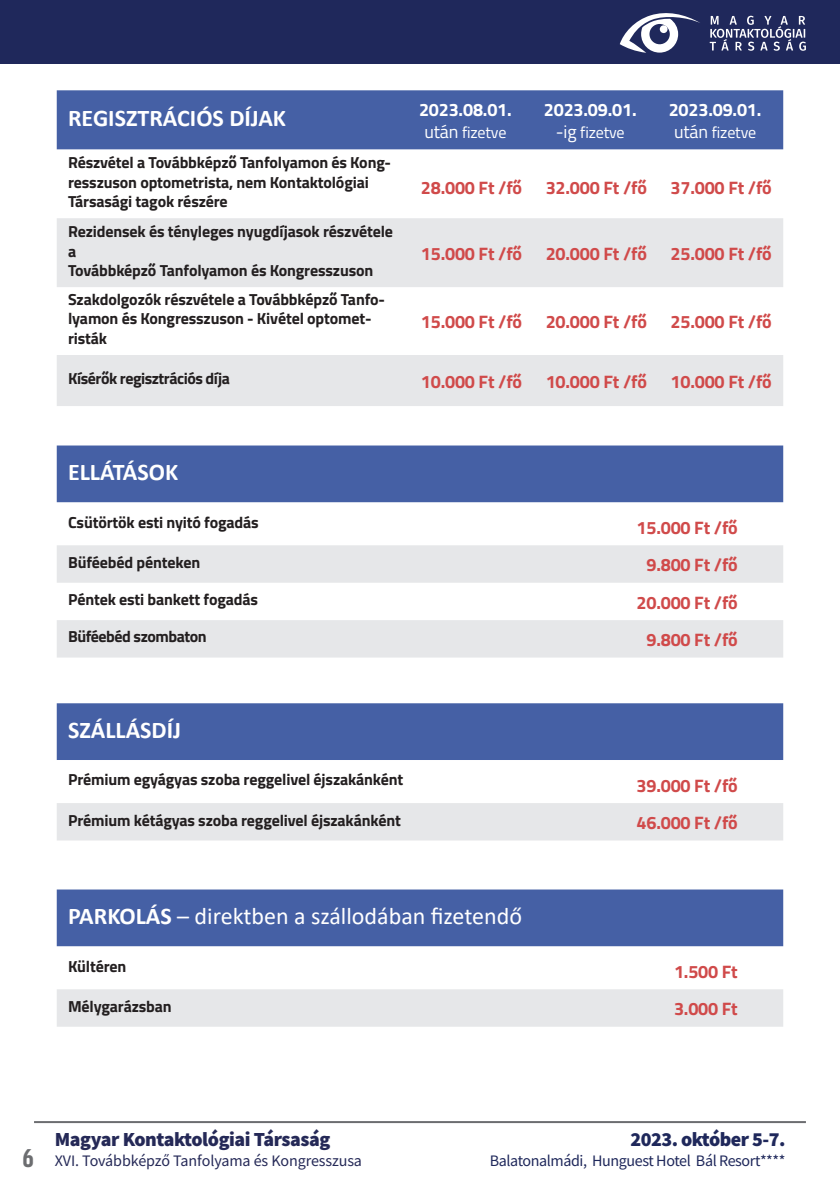
<style>
.page{position:relative;width:840px;height:1191px;background:#fff}
.page>*{position:absolute;margin:0;border:0;box-sizing:border-box;transform-origin:0 0}
.t1{font:800 26px "Akhand";color:#6c6d70}
.t2{font:24px "Calibri";color:#fff}
.t3{font:700 24px "Calibri";color:#fff}
.t4{font:900 20px "Source Sans Pro";letter-spacing:-.02em;color:#252957}
.t5{font:900 20px "Source Sans Pro";letter-spacing:-.025em;color:#1f285b}
.t6{font:700 18px "Titillium Web";letter-spacing:-.01em;color:#d04a4a}
.t7{font:700 18px "Titillium Web";letter-spacing:-.01em;color:#fff}
.t8{font:700 16px/19.2px "Titillium Web";letter-spacing:-.01em;color:#231f20}
.t9{font:700 16px "Titillium Web";letter-spacing:-.03em;color:#231f20}
.t10{font:16px "Source Sans Pro";letter-spacing:-.025em;color:#1f285b}
.t11{font:16px "Source Sans Pro";letter-spacing:-.005em;color:#252957}
.t12{font:16px "Titillium Web";letter-spacing:-.01em;color:#fff}
.s1{font-size:18px}
.s2{font-weight:700}
</style>
<div class="page">
<div style="left:0;top:0;width:839px;height:64px;background:#1f285b"></div>
<hr style="left:839px;top:0;width:1px;height:64px;background:#1f285b">
<hr style="left:34px;top:1121px;width:771px;height:2px;background:#6c6d70">
<svg style="left:619px;top:13px;width:81px;height:40px"></svg>
<div style="left:659px;top:25px;width:8px;height:8px;background:#fff;border-radius:50%"></div>
<svg style="left:709px;top:16px;width:96px;height:35px"></svg>
<div style="left:57px;top:90px;width:725px;height:59px;background:#4560a5"></div>
<svg style="left:57px;top:218px;width:725px;height:188px;fill:#e6e7e9"></svg>
<div style="left:57px;top:445px;width:725px;height:57px;background:#4560a5"></div>
<svg style="left:57px;top:545px;width:725px;height:112px;fill:#e6e7e9"></svg>
<div style="left:57px;top:703px;width:725px;height:57px;background:#4560a5"></div>
<div style="left:57px;top:803px;width:725px;height:37px;background:#e6e7e9"></div>
<div style="left:57px;top:889px;width:725px;height:57px;background:#4560a5"></div>
<div style="left:57px;top:989px;width:725px;height:37px;background:#e6e7e9"></div>
<p class="t3" style="left:68px;top:101px;width:219px">REGISZTRÁCIÓS DÍJAK</p>
<p class="t7" style="left:419px;top:96px;width:94px">2023.08.01.</p>
<p class="t12" style="left:424px;top:121px;width:83px"><span class="s1">után</span> fizetve</p>
<p class="t7" style="left:543px;top:96px;width:94px">2023.09.01.</p>
<p class="t12" style="left:555px;top:121px;width:70px"><span class="s1">-ig</span> fizetve</p>
<p class="t7" style="left:668px;top:96px;width:94px">2023.09.01.</p>
<p class="t12" style="left:673px;top:121px;width:83px"><span class="s1">után</span> fizetve</p>
<p class="t8" style="left:68px;top:152px;width:324px">Részvétel a Továbbképző Tanfolyamon és Kong&shy;resszuson optometrista, nem Kontaktológiai<br>Társasági tagok részére</p>
<p class="t8" style="left:68px;top:221px;width:326px">Rezidensek és tényleges nyugdíjasok részvétele a</p>
<p class="t8" style="left:68px;top:260px;width:306px">Továbbképző Tanfolyamon és Kongresszuson</p>
<p class="t8" style="left:68px;top:289px;width:318px">Szakdolgozók részvétele a Továbbképző Tanfo&shy;lyamon és Kongresszuson - Kivétel optomet&shy;risták</p>
<p class="t6" style="left:420px;top:174px;width:103px">28.000 Ft /fő</p>
<p class="t6" style="left:545px;top:174px;width:103px">32.000 Ft /fő</p>
<p class="t6" style="left:670px;top:174px;width:103px">37.000 Ft /fő</p>
<p class="t6" style="left:420px;top:240px;width:103px">15.000 Ft /fő</p>
<p class="t6" style="left:545px;top:240px;width:103px">20.000 Ft /fő</p>
<p class="t6" style="left:670px;top:240px;width:103px">25.000 Ft /fő</p>
<p class="t6" style="left:420px;top:308px;width:103px">15.000 Ft /fő</p>
<p class="t6" style="left:545px;top:308px;width:103px">20.000 Ft /fő</p>
<p class="t6" style="left:670px;top:308px;width:103px">25.000 Ft /fő</p>
<p class="t9" style="left:68px;top:366px;width:163px">Kísérők regisztrációs díja</p>
<p class="t6" style="left:420px;top:368px;width:103px">10.000 Ft /fő</p>
<p class="t6" style="left:545px;top:368px;width:103px">10.000 Ft /fő</p>
<p class="t6" style="left:670px;top:368px;width:103px">10.000 Ft /fő</p>
<p class="t3" style="left:68px;top:455px;width:111px">ELLÁTÁSOK</p>
<p class="t8" style="left:68px;top:511px;width:192px">Csütörtök esti nyitó fogadás</p>
<p class="t6" style="left:636px;top:514px;width:103px">15.000 Ft /fő</p>
<p class="t8" style="left:68px;top:552px;width:133px">Büféebéd pénteken</p>
<p class="t6" style="left:646px;top:551px;width:93px">9.800 Ft /fő</p>
<p class="t8" style="left:68px;top:589px;width:191px">Péntek esti bankett fogadás</p>
<p class="t6" style="left:636px;top:589px;width:103px">20.000 Ft /fő</p>
<p class="t9" style="left:68px;top:624px;width:140px">Büféebéd szombaton</p>
<p class="t6" style="left:646px;top:626px;width:93px">9.800 Ft /fő</p>
<p class="t3" style="left:68px;top:713px;width:114px">SZÁLLÁSDÍJ</p>
<p class="t8" style="left:68px;top:769px;width:336px">Prémium egyágyas szoba reggelivel éjszakánként</p>
<p class="t6" style="left:636px;top:771px;width:103px">39.000 Ft /fő</p>
<p class="t8" style="left:68px;top:809px;width:334px">Prémium kétágyas szoba reggelivel éjszakánként</p>
<p class="t6" style="left:636px;top:809px;width:103px">46.000 Ft /fő</p>
<p class="t2" style="left:68px;top:899px;width:455px"><span class="s2">PARKOLÁS</span> – direktben a szállodában fizetendő</p>
<p class="t8" style="left:68px;top:955px;width:60px">Kültéren</p>
<p class="t6" style="left:673px;top:958px;width:65px">1.500 Ft</p>
<p class="t8" style="left:68px;top:996px;width:105px">Mélygarázsban</p>
<p class="t6" style="left:673px;top:995px;width:65px">3.000 Ft</p>
<h1 class="t1" style="left:22px;top:1144px;width:13px">6</h1>
<p class="t4" style="left:55px;top:1126px;width:277px">Magyar Kontaktológiai Társaság</p>
<p class="t11" style="left:55px;top:1151px;width:308px">XVI. Továbbképző Tanfolyama és Kongresszusa</p>
<p class="t5" style="left:630px;top:1126px;width:156px">2023. október 5-7.</p>
<p class="t10" style="left:489px;top:1151px;width:297px">Balatonalmádi, Hunguest Hotel Bál Resort****</p>
</div>
